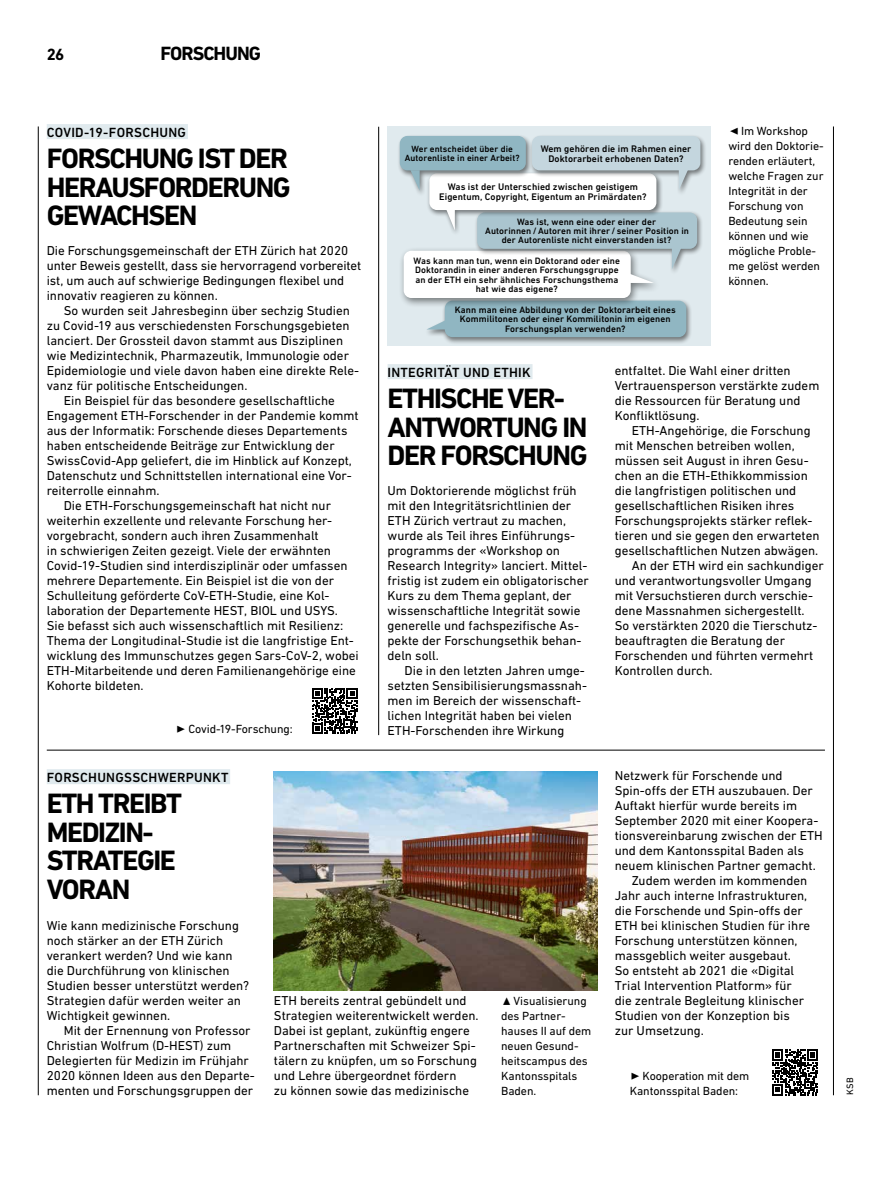
<style>
.page{position:relative;width:893px;height:1178px;background:#fff}
.page>*{position:absolute;margin:0;border:0;box-sizing:border-box;transform-origin:0 0}
._071_titel_bold-19{font:700 28.5px/28.5px "DIN Next W1 G";letter-spacing:-.05em;color:#000}
.KAPITEL_13pt{font:700 19.5px "DIN Next W1 G";letter-spacing:-.05em;color:#000}
.t1{font:700 16.5px "DIN Next W1 G";color:#000}
._08_kleiner_Titel_sp{font:500 13.5px "DIN Next W1 G";letter-spacing:.02em;color:#000}
._66_kurz-links_Reg_m{font:13.2px/15px "DIN Next W1 G";color:#000}
._64_kurz-links_bündi{font:13.2px/15px "DIN Next W1 G";color:#000}
._50_bildlegende-8{font:12px/15px "DIN Next W1 G";letter-spacing:-.005em;color:#000}
._52_QR_Tabelle_left{font:12px/15px "DIN Next W1 G";letter-spacing:-.005em;color:#000}
._52_QR_Tabelle__1__r{font:12px "DIN Next W1 G";letter-spacing:-.005em;color:#000}
.t2{font:500 9.75px/9.8px "DIN Next W1 G";letter-spacing:.01em;color:#000;text-align:center}
.t3{font:500 9.45px/9.4px "DIN Next W1 G";letter-spacing:.01em;color:#000;text-align:center}
.t4{font:500 9.3px/9.1px "DIN Next W1 G";letter-spacing:.01em;color:#000;text-align:center}
._55__bildcredit-blac{font:9.3px "DIN Next W1 G";color:#000}
.t5{font:500 9.15px/9.1px "DIN Next W1 G";letter-spacing:.01em;color:#000;text-align:center}
.s1{font-family:"Meta OT Norm";font-size:19.5px}
</style>
<div class="page">
<hr style="left:38px;top:126px;width:1px;height:969px;background:#000">
<hr style="left:833px;top:126px;width:1px;height:969px;background:#000">
<div style="left:47px;top:769px;width:183px;height:15px;background:#e0eaee"></div>
<div style="left:47px;top:124px;width:141px;height:15px;background:#e0eaee"></div>
<hr style="left:378px;top:127px;width:1px;height:608px;background:#000">
<hr style="left:47px;top:750px;width:778px;height:1px;background:#000">
<img style="left:274px;top:771px;width:324px;height:219px">
<div style="left:388px;top:364px;width:144px;height:15px;background:#e0eaee"></div>
<div style="left:388px;top:127px;width:323px;height:219px;background:#e0eaee"></div>
<div style="left:425px;top:299px;width:268px;height:45px;background:#000;opacity:.5"></div>
<div style="left:445px;top:301px;width:241px;height:36px;background:#90b6c2;border-radius:8px"></div>
<svg style="left:426px;top:320px;width:19px;height:9px"></svg>
<div style="left:398px;top:246px;width:263px;height:62px;background:#000;opacity:.5"></div>
<div style="left:404px;top:251px;width:227px;height:47px;background:#fff;border-radius:8px"></div>
<svg style="left:631px;top:276px;width:23px;height:7px"></svg>
<div style="left:474px;top:210px;width:230px;height:66px;background:#000;opacity:.5"></div>
<div style="left:477px;top:212px;width:220px;height:37px;background:#aac5cf;border-radius:8px"></div>
<svg style="left:672px;top:249px;width:9px;height:21px"></svg>
<div style="left:427px;top:171px;width:236px;height:65px;background:#000;opacity:.5"></div>
<div style="left:429px;top:173px;width:227px;height:37px;background:#fff;border-radius:8px"></div>
<svg style="left:446px;top:210px;width:9px;height:20px"></svg>
<div style="left:397px;top:134px;width:135px;height:63px;background:#000;opacity:.5"></div>
<div style="left:400px;top:136px;width:126px;height:34px;background:#90b6c2;border-radius:8px"></div>
<svg style="left:410px;top:170px;width:10px;height:21px"></svg>
<div style="left:529px;top:134px;width:178px;height:63px;background:#000;opacity:.5"></div>
<div style="left:532px;top:136px;width:168px;height:34px;background:#c4d6de;border-radius:8px"></div>
<svg style="left:679px;top:170px;width:9px;height:20px"></svg>
<svg style="left:772px;top:1049px;width:46px;height:46px"></svg>
<svg style="left:312px;top:688px;width:46px;height:46px"></svg>
<p class="t1" style="left:47px;top:45px;width:19px">26</p>
<p class="KAPITEL_13pt" style="left:160px;top:42px;width:102px">FORSCHUNG</p>
<p class="_08_kleiner_Titel_sp" style="left:47px;top:124px;width:141px">COVID-19-FORSCHUNG</p>
<h1 class="_071_titel_bold-19" style="left:47px;top:144px;width:246px;text-align:justify">FORSCHUNG IST DER HERAUSFORDERUNG GEWACHSEN</h1>
<p class="_64_kurz-links_bündi" style="left:47px;top:243px;width:316px">Die Forschungsgemeinschaft der ETH Zürich hat 2020 unter Beweis gestellt, dass sie hervorragend vorbereitet ist, um auch auf schwierige Bedingungen flexibel und innovativ reagieren zu können.</p>
<p class="_66_kurz-links_Reg_m" style="left:47px;top:303px;width:314px;text-indent:17px">So wurden seit Jahresbeginn über sechzig Studien zu Covid-19 aus verschiedensten Forschungsgebieten lanciert. Der Grossteil davon stammt aus Disziplinen wie Medizintechnik, Pharmazeutik, Immunologie oder Epidemiologie und viele davon haben eine direkte Rele&shy;vanz für politische Entscheidungen.</p>
<p class="_66_kurz-links_Reg_m" style="left:47px;top:393px;width:313px;text-indent:17px">Ein Beispiel für das besondere gesellschaftliche Engagement ETH-Forschender in der Pandemie kommt aus der Informatik: Forschende dieses Departements haben entscheidende Beiträge zur Entwicklung der SwissCovid-App geliefert, die im Hinblick auf Konzept, Datenschutz und Schnittstellen international eine Vor&shy;reiterrolle einnahm.</p>
<p class="_66_kurz-links_Reg_m" style="left:47px;top:498px;width:314px;text-indent:17px">Die ETH-Forschungsgemeinschaft hat nicht nur weiterhin exzellente und relevante Forschung her&shy;vorgebracht, sondern auch ihren Zusammenhalt<br>in schwierigen Zeiten gezeigt. Viele der erwähnten Covid-19-Studien sind interdisziplinär oder umfassen mehrere Departemente. Ein Beispiel ist die von der Schulleitung geförderte CoV-ETH-Studie, eine Kol&shy;laboration der Departemente HEST, BIOL und USYS.<br>Sie befasst sich auch wissenschaftlich mit Resilienz:<br>Thema der Longitudinal-Studie ist die langfristige Ent&shy;wicklung des Immunschutzes gegen Sars-CoV-2, wobei ETH-Mitarbeitende und deren Familienangehörige eine Kohorte bildeten.</p>
<p class="_52_QR_Tabelle__1__r" style="left:176px;top:722px;width:119px"><span class="s1">▸</span> Covid-19-Forschung:</p>
<p class="t5" style="left:405px;top:144px;width:116px">Wer entscheidet über die<br>Autorenliste in einer Arbeit?</p>
<p class="t2" style="left:541px;top:143px;width:152px;line-height:10.2px">Wem gehören die im Rahmen einer<br>Doktorarbeit erhobenen Daten?</p>
<p class="t2" style="left:439px;top:182px;width:209px">Was ist der Unterschied zwischen geistigem<br>Eigentum, Copyright, Eigentum an Primärdaten?</p>
<p class="t4" style="left:485px;top:217px;width:205px">Was ist, wenn eine oder einer der<br>Autorinnen /Autoren mit ihrer / seiner Position in der Autorenliste nicht einverstanden ist?</p>
<p class="t3" style="left:414px;top:256px;width:208px">Was kann man tun, wenn ein Doktorand oder eine Doktorandin in einer anderen Forschungsgruppe an der ETH ein sehr ähnliches Forschungsthema hat wie das eigene?</p>
<p class="t3" style="left:455px;top:305px;width:222px">Kann man eine Abbildung von der Doktorarbeit eines<br>Kommilitonen oder einer Kommilitonin im eigenen<br>Forschungsplan verwenden?</p>
<p class="_50_bildlegende-8" style="left:728px;top:123px;width:97px"><span class="s1">◂</span> Im Workshop wird den Doktorie&shy;renden erläutert, welche Fragen zur<br>Integrität in der<br>Forschung von<br>Bedeutung sein können und wie mögliche Proble&shy;me gelöst werden können.</p>
<p class="_08_kleiner_Titel_sp" style="left:388px;top:364px;width:145px">INTEGRITÄT UND ETHIK</p>
<h1 class="_071_titel_bold-19" style="left:388px;top:384px;width:202px">ETHISCHE VER-<br>ANTWORTUNG IN<br>DER FORSCHUNG</h1>
<p class="_64_kurz-links_bündi" style="left:388px;top:483px;width:203px">Um Doktorierende möglichst früh mit den Integritätsrichtlinien der<br>ETH Zürich vertraut zu machen, wurde als Teil ihres Einführungs&shy;programms der «Workshop on<br>Research Integrity» lanciert. Mittel&shy;fristig ist zudem ein obligatorischer<br>Kurs zu dem Thema geplant, der wissenschaftliche Integrität sowie generelle und fachspezifische As&shy;pekte der Forschungsethik behan&shy;deln soll.</p>
<p class="_66_kurz-links_Reg_m" style="left:388px;top:663px;width:201px;text-indent:17px">Die in den letzten Jahren umge&shy;setzten Sensibilisierungsmassnah&shy;men im Bereich der wissenschaft&shy;lichen Integrität haben bei vielen ETH-Forschenden ihre Wirkung</p>
<p class="_66_kurz-links_Reg_m" style="left:615px;top:363px;width:206px">entfaltet. Die Wahl einer dritten<br>Vertrauensperson verstärkte zudem die Ressourcen für Beratung und<br>Konfliktlösung.</p>
<p class="_66_kurz-links_Reg_m" style="left:615px;top:423px;width:206px;text-indent:17px">ETH-Angehörige, die Forschung mit Menschen betreiben wollen, müssen seit August in ihren Gesu&shy;chen an die ETH-Ethikkommission die langfristigen politischen und gesellschaftlichen Risiken ihres Forschungsprojekts stärker reflek&shy;tieren und sie gegen den erwarteten gesellschaftlichen Nutzen abwägen.</p>
<p class="_66_kurz-links_Reg_m" style="left:615px;top:558px;width:211px;text-indent:17px">An der ETH wird ein sachkundiger und verantwortungsvoller Umgang mit Versuchstieren durch verschie&shy;dene Massnahmen sichergestellt.<br>So verstärkten 2020 die Tierschutz&shy;beauftragten die Beratung der<br>Forschenden und führten vermehrt<br>Kontrollen durch.</p>
<p class="_08_kleiner_Titel_sp" style="left:47px;top:769px;width:183px">FORSCHUNGSSCHWERPUNKT</p>
<h1 class="_071_titel_bold-19" style="left:47px;top:789px;width:137px">ETH TREIBT<br>MEDIZIN-<br>STRATEGIE<br>VORAN</h1>
<p class="_64_kurz-links_bündi" style="left:47px;top:918px;width:204px">Wie kann medizinische Forschung noch stärker an der ETH Zürich verankert werden? Und wie kann die Durchführung von klinischen<br>Studien besser unterstützt werden?<br>Strategien dafür werden weiter an<br>Wichtigkeit gewinnen.</p>
<p class="_66_kurz-links_Reg_m" style="left:47px;top:1023px;width:209px;text-indent:17px">Mit der Ernennung von Professor Christian Wolfrum (D-HEST) zum Delegierten für Medizin im Frühjahr 2020 können Ideen aus den Departe&shy;menten und Forschungsgruppen der</p>
<p class="_66_kurz-links_Reg_m" style="left:274px;top:993px;width:206px">ETH bereits zentral gebündelt und Strategien weiterentwickelt werden.<br>Dabei ist geplant, zukünftig engere Partnerschaften mit Schweizer Spi&shy;tälern zu knüpfen, um so Forschung und Lehre übergeordnet fördern<br>zu können sowie das medizinische</p>
<p class="_50_bildlegende-8" style="left:501px;top:993px;width:92px"><span class="s1">▴</span> Visualisierung des Partner&shy;hauses II auf dem neuen Gesund&shy;heitscampus des<br>Kantonsspitals<br>Baden.</p>
<p class="_66_kurz-links_Reg_m" style="left:615px;top:768px;width:209px">Netzwerk für Forschende und Spin-offs der ETH auszubauen. Der Auftakt hierfür wurde bereits im September 2020 mit einer Koopera&shy;tionsvereinbarung zwischen der ETH und dem Kantonsspital Baden als neuem klinischen Partner gemacht.</p>
<p class="_66_kurz-links_Reg_m" style="left:615px;top:873px;width:197px;text-indent:17px">Zudem werden im kommenden<br>Jahr auch interne Infrastrukturen, die Forschende und Spin-offs der<br>ETH bei klinischen Studien für ihre<br>Forschung unterstützen können, massgeblich weiter ausgebaut.<br>So entsteht ab 2021 die «Digital<br>Trial Intervention Platform» für die zentrale Begleitung klinischer<br>Studien von der Konzeption bis zur Umsetzung.</p>
<p class="_52_QR_Tabelle_left" style="left:630px;top:1068px;width:121px"><span class="s1">▸</span> Kooperation mit dem<br>Kantonsspital Baden:</p>
<p class="_55__bildcredit-blac" style="left:845px;top:1095px;width:19px;rotate:-90deg">KSB</p>
</div>
